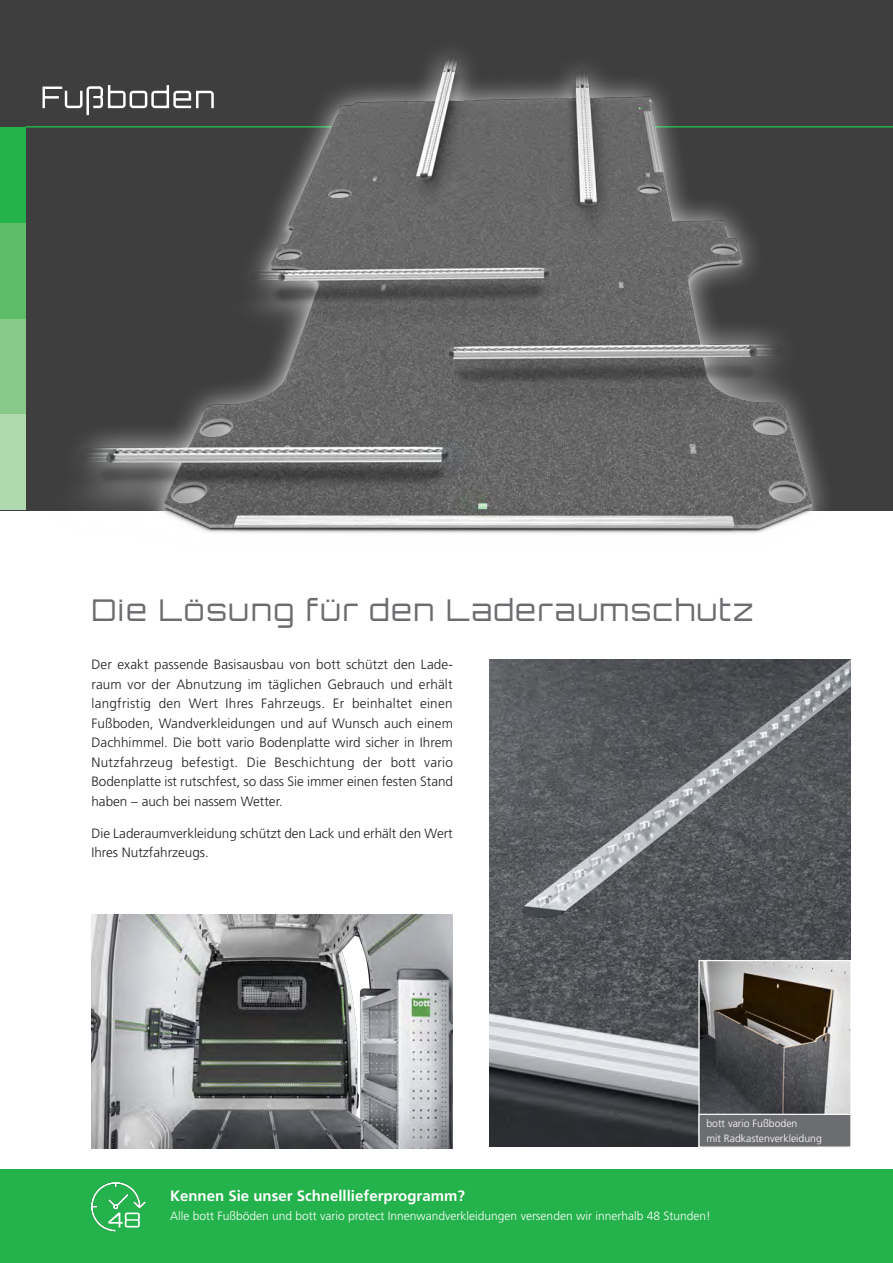
<style>
.page{position:relative;width:893px;height:1263px;background:#fff}
.page>*{position:absolute;margin:0;border:0;box-sizing:border-box;transform-origin:0 0}
._01_Image_rechts_Hea{font:300 30px "Orbitron CE";letter-spacing:.06em;color:#6c6d70}
._01_Grund_Text{font:700 15px "Frutiger LT Pro";color:#fff}
._01_Grund_Text-2{font:300 13.5px/19.5px "Frutiger LT Pro";color:#231f20;text-align:justify}
._01_Grund_Text-3{font:300 12px "Frutiger LT Pro";color:#fff}
._01_Grund_Text-4{font:300 10.5px "Frutiger LT Pro";color:#fff}
</style>
<div class="page">
<div style="left:0;top:0;width:893px;height:510px;background:#3e3e3f"></div>
<div style="left:0;top:223px;width:26px;height:96px;background:#5ebd68"></div>
<div style="left:0;top:319px;width:26px;height:96px;background:#89ca8b"></div>
<div style="left:0;top:415px;width:26px;height:95px;background:#afd9ae"></div>
<div style="left:0;top:128px;width:26px;height:95px;background:#23b24b"></div>
<img style="left:489px;top:659px;width:361px;height:488px">
<img style="left:40px;top:52px;width:853px;height:482px">
<img style="left:91px;top:914px;width:362px;height:234px">
<div style="left:0;top:1169px;width:893px;height:94px;background:#23b24b"></div>
<img style="left:91px;top:1182px;width:55px;height:50px">
<svg style="left:698px;top:959px;width:153px;height:188px"></svg>
<svg style="left:43px;top:85px;width:171px;height:30px"></svg>
<p class="_01_Image_rechts_Hea" style="left:91px;top:592px;width:664px">Die Lösung für den Laderaumschutz</p>
<p class="_01_Grund_Text-2" style="left:91px;top:655px;width:363px">Der exakt passende Basisausbau von bott schützt den Lade&shy;raum vor der Abnutzung im täglichen Gebrauch und erhält langfristig den Wert Ihres Fahrzeugs. Er beinhaltet einen Fußboden, Wandverkleidungen und auf Wunsch auch einem Dachhimmel. Die bott vario Bodenplatte wird sicher in Ihrem Nutzfahrzeug befestigt. Die Beschichtung der bott vario Bodenplatte ist rutschfest, so dass Sie immer einen festen Stand haben – auch bei nassem Wetter.</p>
<p class="_01_Grund_Text-2" style="left:91px;top:824px;width:363px">Die Laderaumverkleidung schützt den Lack und erhält den Wert<br>Ihres Nutzfahrzeugs.</p>
<p class="_01_Grund_Text-4" style="left:706px;top:1117px;width:93px">bott vario Fußboden</p>
<p class="_01_Grund_Text-4" style="left:706px;top:1133px;width:117px">mit Radkastenverkleidung</p>
<p class="_01_Grund_Text" style="left:170px;top:1187px;width:296px">Kennen Sie unser Schnelllieferprogramm?</p>
<p class="_01_Grund_Text-3" style="left:170px;top:1209px;width:542px">Alle bott Fußböden und bott vario protect Innenwandverkleidungen versenden wir innerhalb 48 Stunden!</p>
</div>
